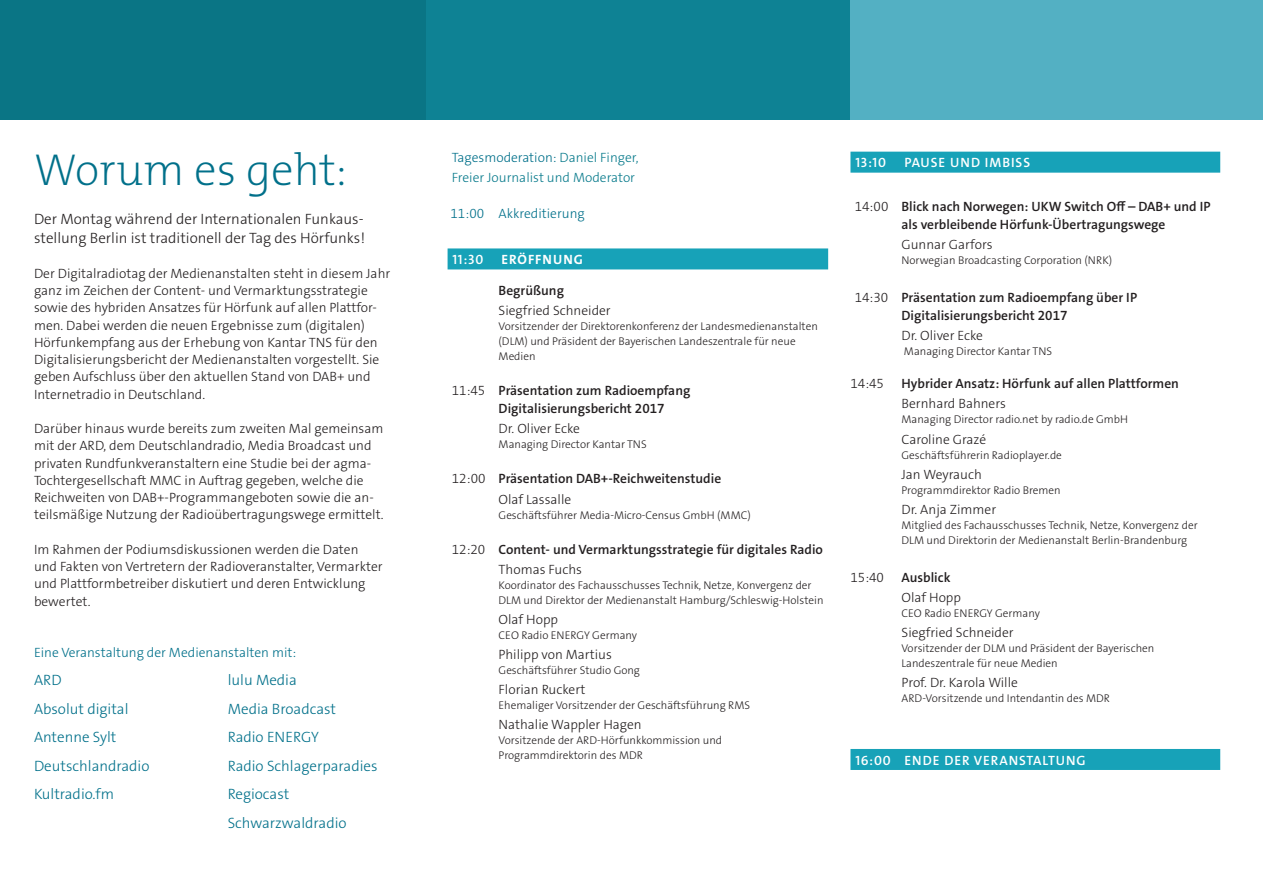
<style>
.page{position:relative;width:1263px;height:893px;background:#fff}
.page>*{position:absolute;margin:0;border:0;box-sizing:border-box;transform-origin:0 0}
.Headline_30pt{font:300 45px "The Mix CV Extra";color:#01708a}
._02_Fließtext{font:300 15px "The Sans Os F";color:#01708a}
._01_Fließtext_Intro{font:300 15px/19.5px "The Sans Os F";color:#231f20}
._02_Fließtext-2{font:300 13.5px/17.2px "The Sans Os F";color:#231f20}
.Programm__Name_Absta{font:600 13.5px/18px "The Sans Os F";color:#231f20}
.Programm__Name_Absta-2{font:300 13.5px "The Sans Os F";color:#231f20}
.Headline_Balken_Prog{font:600 13.5px "The Sans Os F";letter-spacing:.07em;color:#fff}
.Programmtext{font:600 13.5px "The Sans Os F";color:#231f20}
._02_Fließtext-3{font:300 13.5px "The Sans Os F";color:#01708a}
.Programm__Name_Absta-3{font:300 13.5px "The Sans Os F";color:#01708a}
.Programm__Name_Absta-4{font:300 13.5px "The Sans Os F";color:#097b8c}
.Programmtext-2{font:300 13.5px "The Sans Os F";color:#01708a}
.Programmtext-3{font:300 13.5px "The Sans Os F";color:#231f20}
.Headline_Balken_Prog-2{font:700 13.5px "The Sans Os F";letter-spacing:.07em;color:#fff}
.Teilnehmer__Moderati{font:600 13.5px "The Sans Os F";color:#231f20}
.Programm_Firma{font:300 11.25px/15px "The Sans Os F";color:#231f20}
.s1{color:#097b8c}
.s2{font-weight:300}
</style>
<div class="page">
<div style="left:425px;top:0;width:425px;height:119px;background:#0e8294"></div>
<div style="left:850px;top:0;width:413px;height:119px;background:#53b0c3"></div>
<div style="left:0;top:0;width:425px;height:119px;background:#0a7585"></div>
<div style="left:448px;top:248px;width:380px;height:21px;background:#17a2b8"></div>
<div style="left:850px;top:152px;width:370px;height:21px;background:#17a2b8"></div>
<div style="left:850px;top:749px;width:370px;height:21px;background:#17a2b8"></div>
<p class="Headline_30pt" style="left:34px;top:133px;width:314px">Worum es geht:</p>
<p class="_01_Fließtext_Intro" style="left:34px;top:209px;width:333px">Der Montag während der Internationalen Funkaus&shy;stellung Berlin ist traditionell der Tag des Hörfunks!</p>
<p class="_02_Fließtext-2" style="left:34px;top:265px;width:358px">Der Digitalradiotag der Medienanstalten steht in diesem Jahr ganz im Zeichen der Content- und Vermarktungsstrategie sowie des hybriden Ansatzes für Hörfunk auf allen Plattfor&shy;men. Dabei werden die neuen Ergebnisse zum (digitalen)<br>Hörfunkempfang aus der Erhebung von Kantar TNS für den Digitalisierungsbericht der Medienanstalten vorgestellt. Sie geben Aufschluss über den aktuellen Stand von DAB+ und Internetradio in Deutschland.</p>
<p class="_02_Fließtext-2" style="left:34px;top:420px;width:351px">Darüber hinaus wurde bereits zum zweiten Mal gemeinsam mit der ARD, dem Deutschlandradio, Media Broadcast und privaten Rundfunkveranstaltern eine Studie bei der agma-Tochtergesellschaft MMC in Auftrag gegeben, welche die Reichweiten von DAB+-Programmangeboten sowie die an&shy;teilsmäßige Nutzung der Radioübertragungswege ermittelt.</p>
<p class="_02_Fließtext-2" style="left:34px;top:541px;width:350px">Im Rahmen der Podiumsdiskussionen werden die Daten und Fakten von Vertretern der Radioveranstalter, Vermarkter und Plattformbetreiber diskutiert und deren Entwicklung bewertet.</p>
<p class="_02_Fließtext-3" style="left:34px;top:644px;width:264px">Eine Veranstaltung der Medienanstalten mit:</p>
<p class="_02_Fließtext" style="left:34px;top:671px;width:29px">ARD</p>
<p class="_02_Fließtext" style="left:34px;top:699px;width:96px">Absolut digital</p>
<p class="_02_Fließtext" style="left:34px;top:728px;width:84px">Antenne Sylt</p>
<p class="_02_Fließtext" style="left:34px;top:756px;width:117px">Deutschlandradio</p>
<p class="_02_Fließtext" style="left:34px;top:785px;width:82px">Kultradio.fm</p>
<p class="_02_Fließtext" style="left:228px;top:671px;width:71px">lulu Media</p>
<p class="_02_Fließtext" style="left:228px;top:699px;width:110px">Media Broadcast</p>
<p class="_02_Fließtext" style="left:228px;top:728px;width:93px">Radio ENERGY</p>
<p class="_02_Fließtext" style="left:228px;top:756px;width:151px">Radio Schlagerparadies</p>
<p class="_02_Fließtext" style="left:228px;top:785px;width:63px">Regiocast</p>
<p class="_02_Fließtext" style="left:228px;top:813px;width:120px">Schwarzwaldradio</p>
<p class="Programm__Name_Absta-3" style="left:452px;top:149px;width:188px">Tagesmoderation: <span class="s1">Daniel Finger,</span></p>
<p class="Programm__Name_Absta-4" style="left:452px;top:169px;width:185px">Freier Journalist und Moderator</p>
<p class="Programmtext-2" style="left:450px;top:205px;width:136px">11:00 Akkreditierung</p>
<p class="Headline_Balken_Prog" style="left:452px;top:251px;width:32px">11:30</p>
<p class="Headline_Balken_Prog-2" style="left:502px;top:251px;width:83px">ERÖFFNUNG</p>
<p class="Teilnehmer__Moderati" style="left:499px;top:282px;width:67px">Begrüßung</p>
<p class="Programm__Name_Absta-2" style="left:499px;top:302px;width:114px">Siegfried Schneider</p>
<p class="Programm_Firma" style="left:499px;top:319px;width:321px">Vorsitzender der Direktorenkonferenz der Landesmedienanstalten (DLM) und Präsident der Bayerischen Landeszentrale für neue</p>
<p class="Programm_Firma" style="left:499px;top:349px;width:39px">Medien</p>
<p class="Programm__Name_Absta" style="left:499px;top:382px;width:193px;text-indent:-47px"><span class="s2">11:45</span> Präsentation zum Radioempfang<br>Digitalisierungsbericht 2017</p>
<p class="Programm__Name_Absta-2" style="left:499px;top:420px;width:83px">Dr. Oliver Ecke</p>
<p class="Programm_Firma" style="left:499px;top:437px;width:150px">Managing Director Kantar TNS</p>
<p class="Programm__Name_Absta" style="left:452px;top:470px;width:271px"><span class="s2">12:00</span> Präsentation DAB+-Reichweitenstudie</p>
<p class="Programm__Name_Absta-2" style="left:499px;top:490px;width:74px">Olaf Lassalle</p>
<p class="Programm_Firma" style="left:499px;top:507px;width:254px">Geschäftsführer Media-Micro-Census GmbH (MMC)</p>
<p class="Programm__Name_Absta" style="left:452px;top:540px;width:373px"><span class="s2">12:20</span> Content- und Vermarktungsstrategie für digitales Radio</p>
<p class="Programm__Name_Absta-2" style="left:499px;top:561px;width:85px">Thomas Fuchs</p>
<p class="Programm_Firma" style="left:499px;top:578px;width:326px">Koordinator des Fachausschusses Technik, Netze, Konvergenz der<br>DLM und Direktor der Medienanstalt Hamburg/Schleswig-Holstein</p>
<p class="Programm__Name_Absta-2" style="left:499px;top:611px;width:61px">Olaf Hopp</p>
<p class="Programm_Firma" style="left:499px;top:628px;width:140px">CEO Radio ENERGY Germany</p>
<p class="Programm__Name_Absta-2" style="left:499px;top:646px;width:115px">Philipp von Martius</p>
<p class="Programm_Firma" style="left:499px;top:663px;width:143px">Geschäftsführer Studio Gong</p>
<p class="Programm__Name_Absta-2" style="left:499px;top:681px;width:88px">Florian Ruckert</p>
<p class="Programm_Firma" style="left:499px;top:698px;width:253px">Ehemaliger Vorsitzender der Geschäftsführung RMS</p>
<p class="Programm__Name_Absta-2" style="left:499px;top:716px;width:145px">Nathalie Wappler Hagen</p>
<p class="Programm_Firma" style="left:499px;top:733px;width:225px">Vorsitzende der ARD-Hörfunkkommission und</p>
<p class="Programm_Firma" style="left:499px;top:748px;width:146px">Programmdirektorin des MDR</p>
<p class="Headline_Balken_Prog" style="left:855px;top:154px;width:32px">13:10</p>
<p class="Headline_Balken_Prog" style="left:904px;top:154px;width:127px">PAUSE UND IMBISS</p>
<p class="Programm__Name_Absta" style="left:855px;top:197px;width:357px;text-align:center"><span class="s2">14:00</span> Blick nach Norwegen: UKW Switch Off – DAB+ und IP als verbleibende Hörfunk-Übertragungswege</p>
<p class="Programm__Name_Absta-2" style="left:901px;top:236px;width:93px">Gunnar Garfors</p>
<p class="Programm_Firma" style="left:901px;top:253px;width:212px">Norwegian Broadcasting Corporation (NRK)</p>
<p class="Programm__Name_Absta" style="left:901px;top:289px;width:237px;text-indent:-47px"><span class="s2">14:30</span> Präsentation zum Radioempfang über IP<br>Digitalisierungsbericht 2017</p>
<p class="Programm__Name_Absta-2" style="left:901px;top:327px;width:83px">Dr. Oliver Ecke</p>
<p class="Programm_Firma" style="left:904px;top:344px;width:150px">Managing Director Kantar TNS</p>
<p class="Programmtext-3" style="left:850px;top:375px;width:35px">14:45</p>
<p class="Programmtext" style="left:901px;top:375px;width:279px">Hybrider Ansatz: Hörfunk auf allen Plattformen</p>
<p class="Programm__Name_Absta-2" style="left:901px;top:395px;width:106px">Bernhard Bahners</p>
<p class="Programm_Firma" style="left:901px;top:412px;width:228px">Managing Director radio.net by radio.de GmbH</p>
<p class="Programm__Name_Absta-2" style="left:901px;top:430px;width:86px">Caroline Grazé</p>
<p class="Programm_Firma" style="left:901px;top:447px;width:162px">Geschäftsführerin Radioplayer.de</p>
<p class="Programm__Name_Absta-2" style="left:901px;top:465px;width:82px">Jan Weyrauch</p>
<p class="Programm_Firma" style="left:901px;top:482px;width:161px">Programmdirektor Radio Bremen</p>
<p class="Programm__Name_Absta-2" style="left:901px;top:501px;width:96px">Dr. Anja Zimmer</p>
<p class="Programm_Firma" style="left:901px;top:518px;width:298px">Mitglied des Fachausschusses Technik, Netze, Konvergenz der<br>DLM und Direktorin der Medienanstalt Berlin-Brandenburg</p>
<p class="Programmtext-3" style="left:850px;top:569px;width:35px">15:40</p>
<p class="Programmtext" style="left:901px;top:569px;width:50px">Ausblick</p>
<p class="Programm__Name_Absta-2" style="left:901px;top:589px;width:61px">Olaf Hopp</p>
<p class="Programm_Firma" style="left:901px;top:606px;width:140px">CEO Radio ENERGY Germany</p>
<p class="Programm__Name_Absta-2" style="left:901px;top:624px;width:114px">Siegfried Schneider</p>
<p class="Programm_Firma" style="left:901px;top:641px;width:254px">Vorsitzender der DLM und Präsident der Bayerischen<br>Landeszentrale für neue Medien</p>
<p class="Programm__Name_Absta-2" style="left:901px;top:674px;width:118px">Prof. Dr. Karola Wille</p>
<p class="Programm_Firma" style="left:901px;top:691px;width:210px">ARD-Vorsitzende und Intendantin des MDR</p>
<p class="Headline_Balken_Prog" style="left:855px;top:751px;width:232px">16:00 ENDE DER VERANSTALTUNG</p>
</div>
